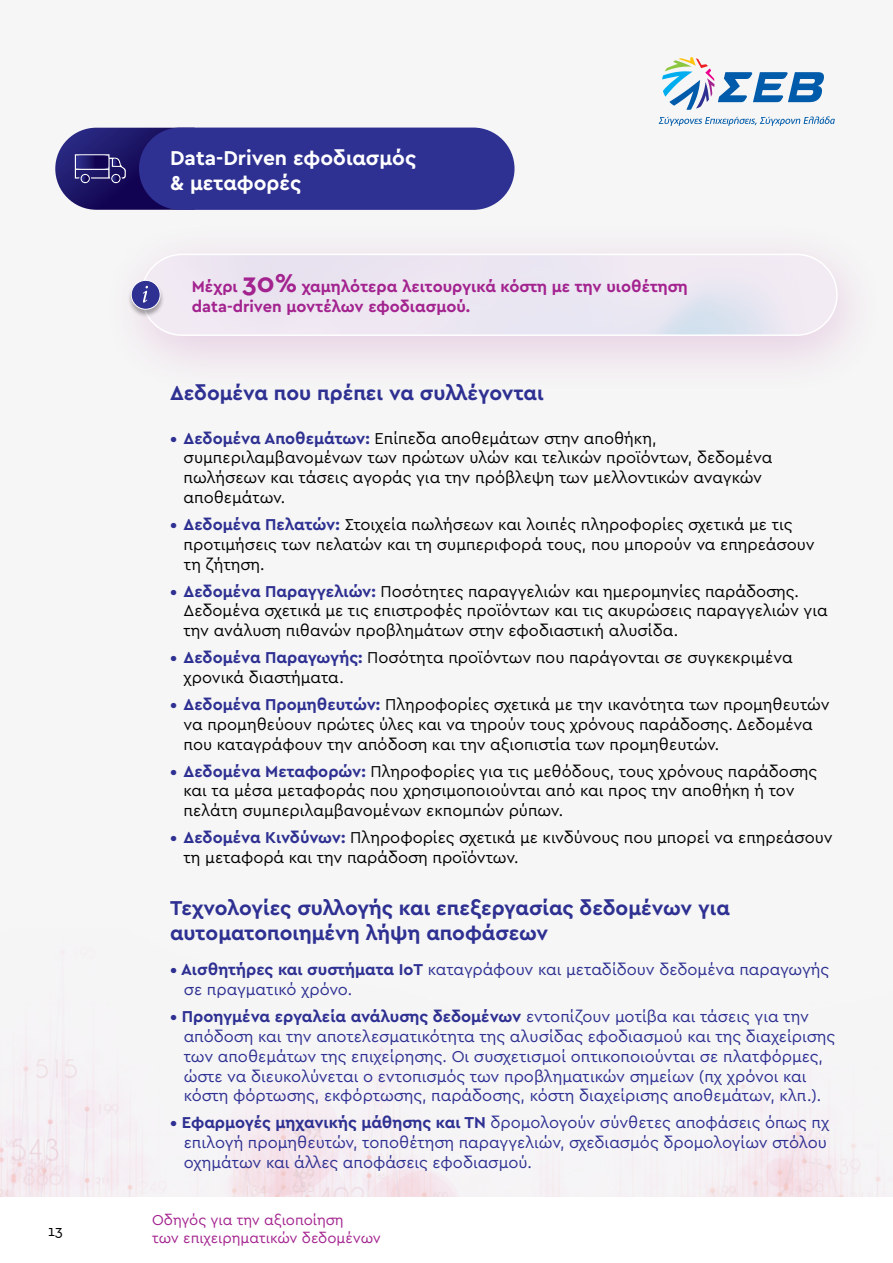
<style>
.page{position:relative;width:893px;height:1263px;background:#f6f6f6}
.page>*{position:absolute;margin:0;border:0;box-sizing:border-box;transform-origin:0 0}
.t1{font:700 21px/25.2px "Cera GR";color:#2e3092}
.t2{font:700 21px/25.2px "Cera GR";color:#fff}
.t3{font:16.5px/19.8px "Cera GR";color:#000}
.t4{font:16.5px/19.8px "Cera GR";color:#2e3092}
.t5{font:700 16.5px/19.8px "Cera GR";color:#a3238f}
.t6{font:15px/18px "Cera GR";color:#a3238f}
.t7{font:15px "Cera GR";color:#000}
.s1{font-size:27px}
.s2{font-weight:700;color:#2e3092}
.s3{font-weight:700}
</style>
<div class="page">
<img style="left:0;top:951px;width:881px;height:246px">
<div style="left:0;top:1197px;width:893px;height:66px;background:#fff"></div>
<svg style="left:659px;top:116px;width:176px;height:10px"></svg>
<svg style="left:662px;top:57px;width:162px;height:53px"></svg>
<div style="left:139px;top:128px;width:375px;height:82px;background:#2e3092;border-radius:41px"></div>
<div style="left:100px;top:218px;width:787px;height:179px;background:#a3238f;opacity:.2"></div>
<div style="left:142px;top:254px;width:695px;height:81px;background:#ece6f2"></div>
<div style="left:141px;top:254px;width:697px;height:82px;border:2px solid #fff;border-radius:40px"></div>
<div style="left:127px;top:280px;width:37px;height:38px;background:#000;opacity:.32"></div>
<div style="left:131px;top:280px;width:29px;height:29px;background:#2e3092;border-radius:50%"></div>
<div style="left:131px;top:280px;width:30px;height:30px;border:1px solid #fff;border-radius:50%"></div>
<svg style="left:143px;top:286px;width:5px;height:17px"></svg>
<svg style="left:55px;top:128px;width:140px;height:82px"></svg>
<p class="t7" style="left:48px;top:1222px;width:17px">13</p>
<p class="t2" style="left:170px;top:145px;width:248px">Data-Driven εφοδιασμός &amp; μεταφορές</p>
<p class="t5" style="left:192px;top:277px;width:498px">Μέχρι <span class="s1">30%</span> χαμηλότερα λειτουργικά κόστη με την υιοθέτηση data-driven μοντέλων εφοδιασμού.</p>
<p class="t1" style="left:170px;top:380px;width:375px">Δεδομένα που πρέπει να συλλέγονται</p>
<p class="t3" style="left:184px;top:428px;width:590px;text-indent:-13px"><span class="s2">• Δεδομένα Αποθεμάτων:</span> Επίπεδα αποθεμάτων στην αποθήκη, συμπεριλαμβανομένων των πρώτων υλών και τελικών προϊόντων, δεδομένα πωλήσεων και τάσεις αγοράς για την πρόβλεψη των μελλοντικών αναγκών αποθεμάτων.</p>
<p class="t3" style="left:184px;top:515px;width:633px;text-indent:-13px"><span class="s2">• Δεδομένα Πελατών:</span> Στοιχεία πωλήσεων και λοιπές πληροφορίες σχετικά με τις προτιμήσεις των πελατών και τη συμπεριφορά τους, που μπορούν να επηρεάσουν τη ζήτηση.</p>
<p class="t3" style="left:184px;top:581px;width:646px;text-indent:-13px"><span class="s2">• Δεδομένα Παραγγελιών:</span> Ποσότητες παραγγελιών και ημερομηνίες παράδοσης.<br>Δεδομένα σχετικά με τις επιστροφές προϊόντων και τις ακυρώσεις παραγγελιών για την ανάλυση πιθανών προβλημάτων στην εφοδιαστική αλυσίδα.</p>
<p class="t3" style="left:184px;top:648px;width:610px;text-indent:-13px"><span class="s2">• Δεδομένα Παραγωγής:</span> Ποσότητα προϊόντων που παράγονται σε συγκεκριμένα χρονικά διαστήματα.</p>
<p class="t3" style="left:184px;top:695px;width:648px;text-indent:-13px"><span class="s2">• Δεδομένα Προμηθευτών:</span> Πληροφορίες σχετικά με την ικανότητα των προμηθευτών να προμηθεύουν πρώτες ύλες και να τηρούν τους χρόνους παράδοσης. Δεδομένα που καταγράφουν την απόδοση και την αξιοπιστία των προμηθευτών.</p>
<p class="t3" style="left:184px;top:761px;width:635px;text-indent:-13px"><span class="s2">• Δεδομένα Μεταφορών:</span> Πληροφορίες για τις μεθόδους, τους χρόνους παράδοσης και τα μέσα μεταφοράς που χρησιμοποιούνται από και προς την αποθήκη ή τον πελάτη συμπεριλαμβανομένων εκπομπών ρύπων.</p>
<p class="t3" style="left:184px;top:828px;width:651px;text-indent:-13px"><span class="s2">• Δεδομένα Κινδύνων:</span> Πληροφορίες σχετικά με κινδύνους που μπορεί να επηρεάσουν τη μεταφορά και την παράδοση προϊόντων.</p>
<p class="t1" style="left:170px;top:896px;width:561px">Τεχνολογίες συλλογής και επεξεργασίας δεδομένων για αυτοματοποιημένη λήψη αποφάσεων</p>
<p class="t4" style="left:184px;top:960px;width:647px;text-indent:-13px"><span class="s3">• Αισθητήρες και συστήματα IoT</span> καταγράφουν και μεταδίδουν δεδομένα παραγωγής σε πραγματικό χρόνο.</p>
<p class="t4" style="left:184px;top:1007px;width:653px;text-indent:-13px"><span class="s3">• Προηγμένα εργαλεία ανάλυσης δεδομένων</span> εντοπίζουν μοτίβα και τάσεις για την απόδοση και την αποτελεσματικότητα της αλυσίδας εφοδιασμού και της διαχείρισης των αποθεμάτων της επιχείρησης. Οι συσχετισμοί οπτικοποιούνται σε πλατφόρμες, ώστε να διευκολύνεται ο εντοπισμός των προβληματικών σημείων (πχ χρόνοι και κόστη φόρτωσης, εκφόρτωσης, παράδοσης, κόστη διαχείρισης αποθεμάτων, κλπ.).</p>
<p class="t4" style="left:184px;top:1113px;width:647px;text-indent:-13px"><span class="s3">• Εφαρμογές μηχανικής μάθησης και ΤΝ</span> δρομολογούν σύνθετες αποφάσεις όπως πχ επιλογή προμηθευτών, τοποθέτηση παραγγελιών, σχεδιασμός δρομολογίων στόλου οχημάτων και άλλες αποφάσεις εφοδιασμού.</p>
<p class="t6" style="left:152px;top:1211px;width:230px">Οδηγός για την αξιοποίηση<br>των επιχειρηματικών δεδομένων</p>
</div>
